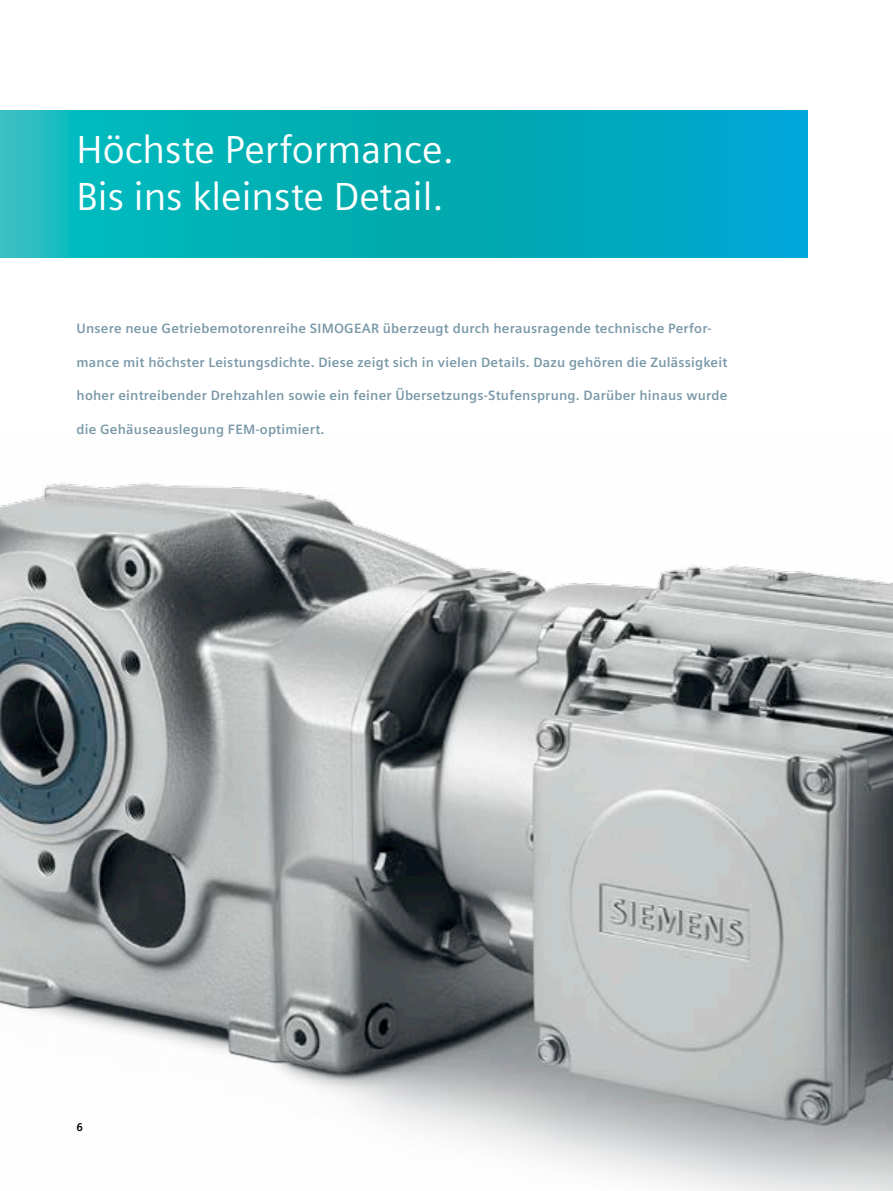
<style>
.page{position:relative;width:893px;height:1191px;background:#fff}
.page>*{position:absolute;margin:0;border:0;box-sizing:border-box;transform-origin:0 0}
.t1{font:39px/46.8px "Siemens Sans Global";color:#fff}
.t2{font:700 13.5px "Siemens Sans Global";letter-spacing:.015em;color:#7b99a9}
.t3{font:700 11.25px "Siemens Sans Global";color:#000}
</style>
<div class="page">
<img style="left:0;top:482px;width:893px;height:709px">
<svg style="left:0;top:111px;width:808px;height:146px;background:#03aebb"></svg>
<h1 class="t1" style="left:77px;top:128px;width:379px">Höchste Performance.<br>Bis ins kleinste Detail.</h1>
<p class="t2" style="left:77px;top:320px;width:636px">Unsere neue Getriebemotorenreihe SIMOGEAR überzeugt durch herausragende technische Perfor-</p>
<p class="t2" style="left:77px;top:354px;width:652px">mance mit höchster Leistungsdichte. Diese zeigt sich in vielen Details. Dazu gehören die Zulässigkeit</p>
<p class="t2" style="left:77px;top:388px;width:652px">hoher eintreibender Drehzahlen sowie ein feiner Übersetzungs-Stufensprung. Darüber hinaus wurde</p>
<p class="t2" style="left:77px;top:421px;width:249px">die Gehäuseauslegung FEM-optimiert.</p>
<p class="t3" style="left:77px;top:1120px;width:8px">6</p>
</div>
